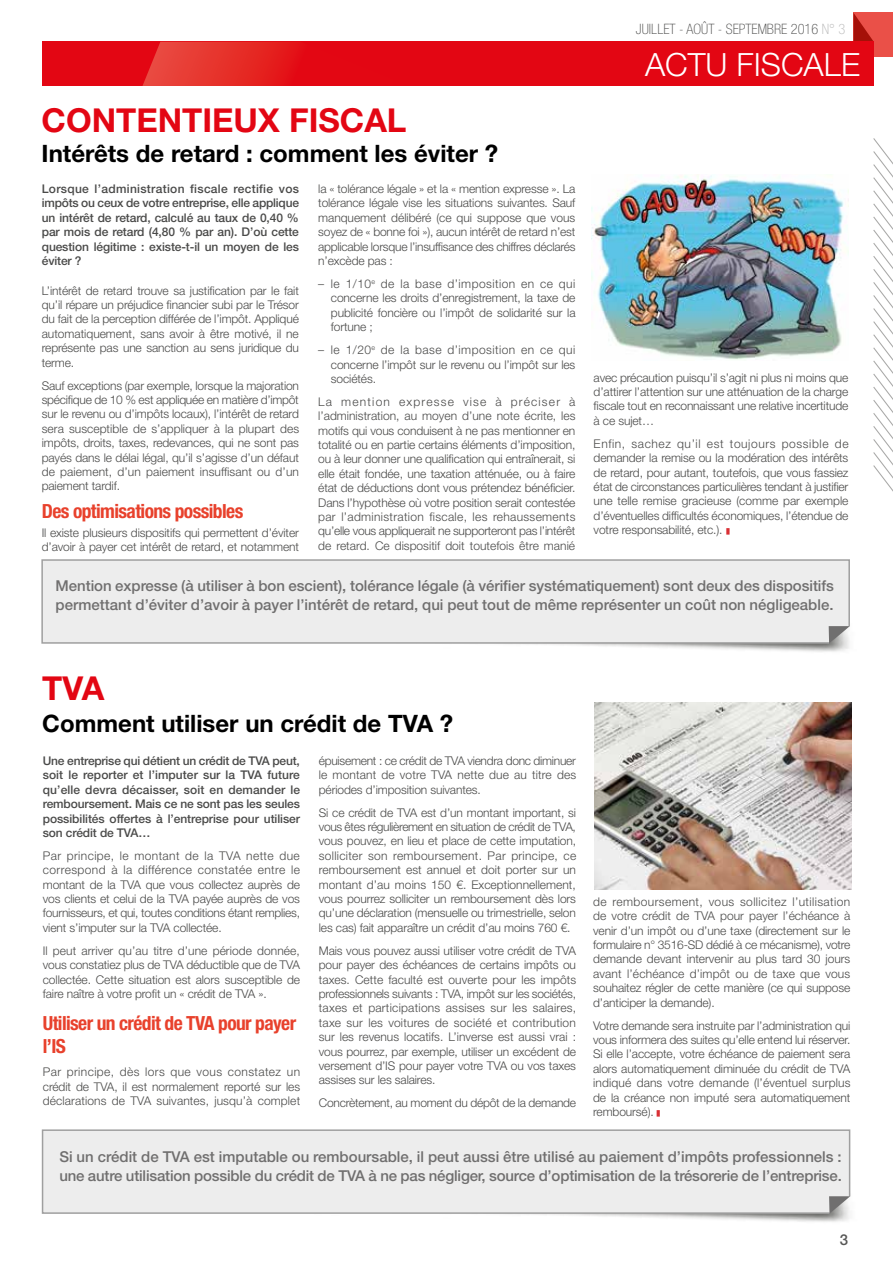
<style>
.page{position:relative;width:893px;height:1263px;background:#fff}
.page>*{position:absolute;margin:0;border:0;box-sizing:border-box;transform-origin:0 0}
.t1{font:700 33px "Helvetica Neue LT Std";color:#e30613}
.t2{font:300 32.1px "Helvetica Neue LT Std";color:#fff}
.t3{font:700 24px "Helvetica Neue LT Std";color:#000}
.t4{font:700 condensed 19.5px/23.4px "Helvetica Neue LT Std";letter-spacing:-.03em;color:#e8412c}
.t5{font:500 15px/19.5px "Helvetica Neue LT Std";letter-spacing:-.005em;color:#706f6f}
.t6{font:500 15px "Helvetica Neue LT Std";color:#575756}
.t7{font:100 condensed 14.4px "Helvetica Neue LT Std";color:#4a4a49}
.t8{font:300 12px/14.4px "Helvetica Neue LT Std";letter-spacing:-.01em;color:#4a4a49;text-align:justify}
.t9{font:500 12px/14.4px "Helvetica Neue LT Std";letter-spacing:-.01em;color:#4a4a49;text-align:justify}
.s1{color:#b6b6b6}
</style>
<div class="page">
<div style="left:853px;top:13px;width:40px;height:44px;background:#ea5048"></div>
<svg style="left:853px;top:13px;width:21px;height:29px"></svg>
<div style="left:43px;top:42px;width:831px;height:44px;background:#e30613"></div>
<svg style="left:142px;top:42px;width:158px;height:44px"></svg>
<svg style="left:873px;top:138px;width:20px;height:354px"></svg>
<div style="left:41px;top:1129px;width:810px;height:85px;background:#ededed"></div>
<div style="left:41px;top:559px;width:810px;height:85px;background:#ededed"></div>
<svg style="left:829px;top:626px;width:21px;height:18px"></svg>
<svg style="left:829px;top:1196px;width:21px;height:18px"></svg>
<img style="left:591px;top:174px;width:253px;height:186px">
<img style="left:594px;top:703px;width:258px;height:187px">
<p class="t7" style="left:636px;top:21px;width:211px">JUILLET - AOÛT - SEPTEMBRE 2016 <span class="s1">N° 3</span></p>
<h1 class="t1" style="left:42px;top:100px;width:366px">CONTENTIEUX FISCAL</h1>
<h3 class="t3" style="left:42px;top:139px;width:458px">Intérêts de retard : comment les éviter ?</h3>
<p class="t9" style="left:42px;top:181px;width:259px">Lorsque l’administration fiscale rectifie vos impôts ou ceux de votre entreprise, elle applique un intérêt de retard, calculé au taux de 0,40 % par mois de retard (4,80 % par an). D’où cette question légitime : existe-t-il un moyen de les éviter ?</p>
<p class="t8" style="left:42px;top:283px;width:259px">L’intérêt de retard trouve sa justification par le fait qu’il répare un préjudice financier subi par le Trésor du fait de la perception différée de l’impôt. Appliqué automatiquement, sans avoir à être motivé, il ne représente pas une sanction au sens juridique du terme.</p>
<p class="t8" style="left:42px;top:378px;width:259px">Sauf exceptions (par exemple, lorsque la majoration spécifique de 10 % est appliquée en matière d’impôt sur le revenu ou d’impôts locaux), l’intérêt de retard sera susceptible de s’appliquer à la plupart des impôts, droits, taxes, redevances, qui ne sont pas payés dans le délai légal, qu’il s’agisse d’un défaut de paiement, d’un paiement insuffisant ou d’un paiement tardif.</p>
<h3 class="t4" style="left:42px;top:499px;width:203px">Des optimisations possibles</h3>
<p class="t8" style="left:42px;top:525px;width:259px">Il existe plusieurs dispositifs qui permettent d’éviter d’avoir à payer cet intérêt de retard, et notamment</p>
<p class="t8" style="left:318px;top:181px;width:259px">la « tolérance légale » et la « mention expresse ». La tolérance légale vise les situations suivantes. Sauf manquement délibéré (ce qui suppose que vous soyez de « bonne foi »), aucun intérêt de retard n’est applicable lorsque l’insuffisance des chiffres déclarés n’excède pas :</p>
<p class="t8" style="left:331px;top:276px;width:246px;text-indent:-13px">– le 1/10<sup>e</sup> de la base d’imposition en ce qui concerne les droits d’enregistrement, la taxe de publicité foncière ou l’impôt de solidarité sur la fortune ;</p>
<p class="t8" style="left:331px;top:342px;width:246px;text-indent:-13px">– le 1/20<sup>e</sup> de la base d’imposition en ce qui concerne l’impôt sur le revenu ou l’impôt sur les sociétés.</p>
<p class="t8" style="left:318px;top:394px;width:259px">La mention expresse vise à préciser à l’administration, au moyen d’une note écrite, les motifs qui vous conduisent à ne pas mentionner en totalité ou en partie certains éléments d’imposition, ou à leur donner une qualification qui entraînerait, si elle était fondée, une taxation atténuée, ou à faire état de déductions dont vous prétendez bénéficier.<br>Dans l’hypothèse où votre position serait contestée par l’administration fiscale, les rehaussements qu’elle vous appliquerait ne supporteront pas l’intérêt de retard. Ce dispositif doit toutefois être manié</p>
<h2 class="t2" style="left:645px;top:45px;width:216px">ACTU FISCALE</h2>
<p class="t8" style="left:594px;top:370px;width:256px">avec précaution puisqu’il s’agit ni plus ni moins que d’attirer l’attention sur une atténuation de la charge fiscale tout en reconnaissant une relative incertitude à ce sujet…</p>
<p class="t8" style="left:594px;top:436px;width:256px">Enfin, sachez qu’il est toujours possible de demander la remise ou la modération des intérêts de retard, pour autant, toutefois, que vous fassiez état de circonstances particulières tendant à justifier une telle remise gracieuse (comme par exemple d’éventuelles difficultés économiques, l’étendue de votre responsabilité, etc.).</p>
<p class="t5" style="left:56px;top:575px;width:780px">Mention expresse (à utiliser à bon escient), tolérance légale (à vérifier systématiquement) sont deux des dispositifs permettant d’éviter d’avoir à payer l’intérêt de retard, qui peut tout de même représenter un coût non négligeable.</p>
<h1 class="t1" style="left:42px;top:667px;width:64px">TVA</h1>
<h3 class="t3" style="left:42px;top:708px;width:412px">Comment utiliser un crédit de TVA ?</h3>
<p class="t9" style="left:43px;top:753px;width:259px">Une entreprise qui détient un crédit de TVA peut, soit le reporter et l’imputer sur la TVA future qu’elle devra décaisser, soit en demander le remboursement. Mais ce ne sont pas les seules possibilités offertes à l’entreprise pour utiliser son crédit de TVA…</p>
<p class="t8" style="left:43px;top:848px;width:259px">Par principe, le montant de la TVA nette due correspond à la différence constatée entre le montant de la TVA que vous collectez auprès de vos clients et celui de la TVA payée auprès de vos fournisseurs, et qui, toutes conditions étant remplies, vient s’imputer sur la TVA collectée.</p>
<p class="t8" style="left:43px;top:943px;width:259px">Il peut arriver qu’au titre d’une période donnée, vous constatiez plus de TVA déductible que de TVA collectée. Cette situation est alors susceptible de faire naître à votre profit un « crédit de TVA ».</p>
<h3 class="t4" style="left:43px;top:1011px;width:255px">Utiliser un crédit de TVA pour payer l’IS</h3>
<p class="t8" style="left:43px;top:1064px;width:259px">Par principe, dès lors que vous constatez un crédit de TVA, il est normalement reporté sur les déclarations de TVA suivantes, jusqu’à complet</p>
<p class="t8" style="left:319px;top:753px;width:259px">épuisement : ce crédit de TVA viendra donc diminuer le montant de votre TVA nette due au titre des périodes d’imposition suivantes.</p>
<p class="t8" style="left:319px;top:805px;width:259px">Si ce crédit de TVA est d’un montant important, si vous êtes régulièrement en situation de crédit de TVA, vous pouvez, en lieu et place de cette imputation, solliciter son remboursement. Par principe, ce remboursement est annuel et doit porter sur un montant d’au moins 150 €. Exceptionnellement, vous pourrez solliciter un remboursement dès lors qu’une déclaration (mensuelle ou trimestrielle, selon les cas) fait apparaître un crédit d’au moins 760 €.</p>
<p class="t8" style="left:319px;top:943px;width:259px">Mais vous pouvez aussi utiliser votre crédit de TVA pour payer des échéances de certains impôts ou taxes. Cette faculté est ouverte pour les impôts professionnels suivants : TVA, impôt sur les sociétés, taxes et participations assises sur les salaires, taxe sur les voitures de société et contribution sur les revenus locatifs. L’inverse est aussi vrai : vous pourrez, par exemple, utiliser un excédent de versement d’IS pour payer votre TVA ou vos taxes assises sur les salaires.</p>
<p class="t8" style="left:319px;top:1095px;width:259px">Concrètement, au moment du dépôt de la demande</p>
<p class="t8" style="left:593px;top:894px;width:259px">de remboursement, vous sollicitez l’utilisation de votre crédit de TVA pour payer l’échéance à venir d’un impôt ou d’une taxe (directement sur le formulaire n° 3516-SD dédié à ce mécanisme), votre demande devant intervenir au plus tard 30 jours avant l’échéance d’impôt ou de taxe que vous souhaitez régler de cette manière (ce qui suppose d’anticiper la demande).</p>
<p class="t8" style="left:593px;top:1018px;width:259px">Votre demande sera instruite par l’administration qui vous informera des suites qu’elle entend lui réserver.<br>Si elle l’accepte, votre échéance de paiement sera alors automatiquement diminuée du crédit de TVA indiqué dans votre demande (l’éventuel surplus de la créance non imputé sera automatiquement remboursé).</p>
<p class="t5" style="left:59px;top:1146px;width:784px">Si un crédit de TVA est imputable ou remboursable, il peut aussi être utilisé au paiement d’impôts professionnels : une autre utilisation possible du crédit de TVA à ne pas négliger, source d’optimisation de la trésorerie de l’entreprise.</p>
<p class="t6" style="left:840px;top:1230px;width:10px">3</p>
</div>
